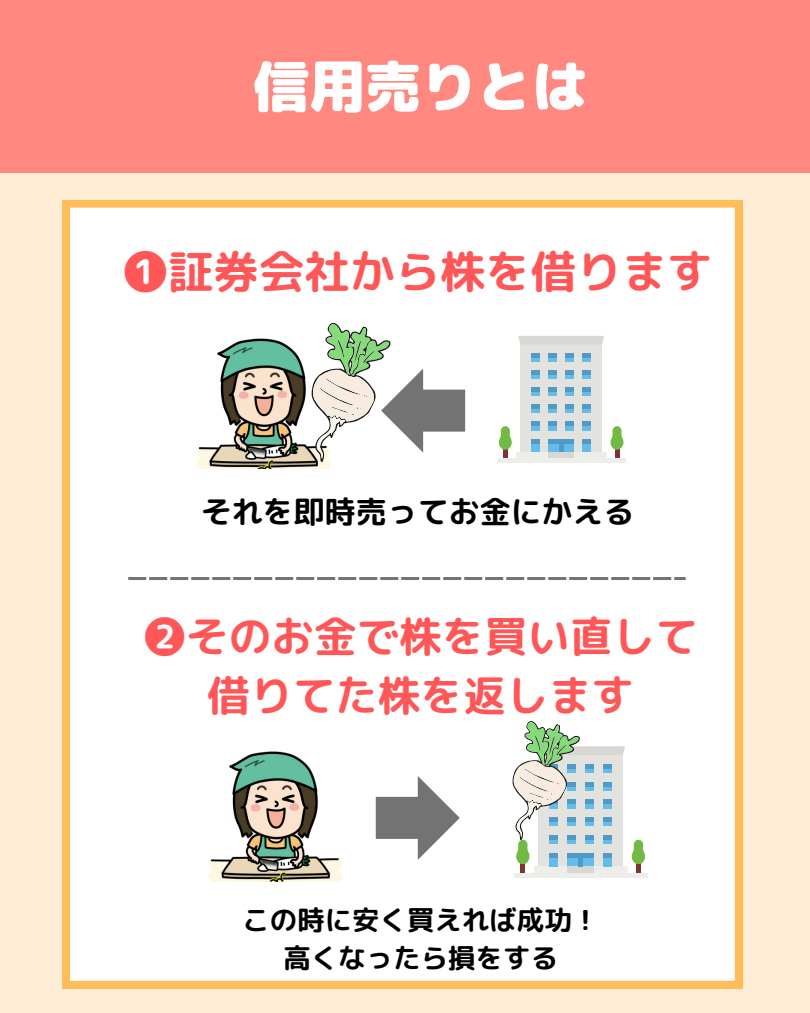
<style>
.page{position:relative;width:810px;height:1013px;background:#fff}
.page>*{position:absolute;margin:0;border:0;box-sizing:border-box;transform-origin:0 0}
.t1{font:55.7px "rounded mplus 1 p black";color:#fff}
.t2{font:45.4px "rounded mplus 1 p bold";color:#ff5757}
.t3{font:42.7px/58.9px "rounded mplus 1 p bold";color:#ff5757;text-align:center}
.t4{font:31px "rounded mplus 1 p bold";color:#000}
.t5{font:27.5px "rounded mplus 1 p bold";color:#000}
</style>
<div class="page">
<div style="left:0;top:0;width:810px;height:1012px;background:#ffecd5"></div>
<div style="left:0;top:0;width:810px;height:172px;background:#ff8881"></div>
<div style="left:63px;top:200px;width:679px;height:788px;background:#fff"></div>
<svg style="left:128px;top:577px;width:558px;height:3px"></svg>
<hr style="left:503px;top:445px;width:4px;height:15px;background:#7c3332">
<hr style="left:615px;top:445px;width:4px;height:15px;background:#7c3332">
<div style="left:520px;top:344px;width:82px;height:108px;background:#e2e2de"></div>
<svg style="left:518px;top:336px;width:86px;height:8px"></svg>
<svg style="left:499px;top:425px;width:13px;height:25px"></svg>
<svg style="left:610px;top:425px;width:13px;height:25px"></svg>
<div style="left:516px;top:452px;width:90px;height:8px;background:#edeeea"></div>
<svg style="left:531px;top:357px;width:9px;height:4px"></svg>
<svg style="left:548px;top:357px;width:9px;height:4px"></svg>
<svg style="left:531px;top:374px;width:9px;height:5px"></svg>
<svg style="left:548px;top:374px;width:9px;height:5px"></svg>
<div style="left:531px;top:387px;width:9px;height:9px;background:#64bce9"></div>
<div style="left:548px;top:387px;width:9px;height:9px;background:#64bce9"></div>
<div style="left:531px;top:404px;width:9px;height:9px;background:#64bce9"></div>
<div style="left:548px;top:404px;width:9px;height:9px;background:#64bce9"></div>
<svg style="left:565px;top:357px;width:9px;height:4px"></svg>
<svg style="left:583px;top:357px;width:8px;height:4px"></svg>
<svg style="left:531px;top:353px;width:9px;height:4px"></svg>
<svg style="left:548px;top:353px;width:9px;height:4px"></svg>
<svg style="left:565px;top:353px;width:9px;height:4px"></svg>
<svg style="left:583px;top:353px;width:8px;height:4px"></svg>
<svg style="left:565px;top:374px;width:9px;height:5px"></svg>
<svg style="left:583px;top:374px;width:8px;height:5px"></svg>
<div style="left:565px;top:387px;width:9px;height:9px;background:#64bce9"></div>
<div style="left:583px;top:387px;width:8px;height:9px;background:#64bce9"></div>
<div style="left:565px;top:404px;width:9px;height:9px;background:#64bce9"></div>
<div style="left:583px;top:404px;width:8px;height:9px;background:#64bce9"></div>
<div style="left:531px;top:422px;width:9px;height:8px;background:#64bce9"></div>
<div style="left:548px;top:422px;width:9px;height:8px;background:#64bce9"></div>
<div style="left:565px;top:422px;width:9px;height:8px;background:#64bce9"></div>
<div style="left:583px;top:422px;width:8px;height:8px;background:#64bce9"></div>
<svg style="left:548px;top:443px;width:26px;height:9px"></svg>
<div style="left:531px;top:439px;width:9px;height:13px;background:#64bce9"></div>
<div style="left:583px;top:439px;width:8px;height:13px;background:#64bce9"></div>
<svg style="left:531px;top:370px;width:9px;height:4px"></svg>
<svg style="left:548px;top:370px;width:9px;height:4px"></svg>
<svg style="left:565px;top:370px;width:9px;height:4px"></svg>
<svg style="left:583px;top:370px;width:8px;height:4px"></svg>
<div style="left:531px;top:387px;width:9px;height:5px;background:#4f9bc6"></div>
<div style="left:548px;top:387px;width:9px;height:5px;background:#4f9bc6"></div>
<div style="left:565px;top:387px;width:9px;height:5px;background:#4f9bc6"></div>
<div style="left:583px;top:387px;width:8px;height:5px;background:#4f9bc6"></div>
<div style="left:531px;top:404px;width:9px;height:5px;background:#4f9bc6"></div>
<div style="left:548px;top:404px;width:9px;height:5px;background:#4f9bc6"></div>
<div style="left:565px;top:404px;width:9px;height:5px;background:#4f9bc6"></div>
<div style="left:583px;top:404px;width:8px;height:5px;background:#4f9bc6"></div>
<svg style="left:531px;top:422px;width:9px;height:4px"></svg>
<svg style="left:548px;top:422px;width:9px;height:4px"></svg>
<svg style="left:565px;top:422px;width:9px;height:4px"></svg>
<svg style="left:583px;top:422px;width:8px;height:4px"></svg>
<svg style="left:531px;top:439px;width:9px;height:4px"></svg>
<hr style="left:548px;top:439px;width:26px;height:4px;background:#4f9bc6">
<svg style="left:583px;top:439px;width:8px;height:4px"></svg>
<div style="left:548px;top:452px;width:26px;height:8px;background:#d8d7d3"></div>
<hr style="left:559px;top:439px;width:4px;height:13px;background:#4f9bc6">
<hr style="left:497px;top:458px;width:129px;height:4px;background:#edeeea">
<hr style="left:521px;top:859px;width:4px;height:16px;background:#7c3332">
<div style="left:636px;top:859px;width:5px;height:16px;background:#7c3332"></div>
<svg style="left:631px;top:839px;width:14px;height:26px"></svg>
<div style="left:534px;top:866px;width:93px;height:9px;background:#edeeea"></div>
<div style="left:567px;top:853px;width:27px;height:13px;background:#64bce9"></div>
<div style="left:550px;top:853px;width:8px;height:13px;background:#64bce9"></div>
<div style="left:603px;top:853px;width:9px;height:13px;background:#64bce9"></div>
<div style="left:567px;top:866px;width:27px;height:9px;background:#d8d7d3"></div>
<div style="left:578px;top:853px;width:5px;height:13px;background:#4f9bc6"></div>
<hr style="left:514px;top:873px;width:133px;height:4px;background:#edeeea">
<img style="left:188px;top:330px;width:85px;height:138px">
<img style="left:201px;top:742px;width:149px;height:139px">
<svg style="left:480px;top:711px;width:145px;height:154px"></svg>
<svg style="left:376px;top:775px;width:84px;height:84px"></svg>
<svg style="left:273px;top:312px;width:192px;height:159px"></svg>
<p class="t1" style="left:254px;top:47px;width:336px">信用売りとは</p>
<p class="t2" style="left:123px;top:239px;width:591px">❶証券会社から株を借ります</p>
<p class="t4" style="left:201px;top:490px;width:435px">それを即時売ってお金にかえる</p>
<p class="t3" style="left:144px;top:606px;width:556px">❷そのお金で株を買い直して借りてた株を返します</p>
<p class="t5" style="left:242px;top:900px;width:358px">この時に安く買えれば成功！</p>
<p class="t5" style="left:284px;top:938px;width:276px">高くなったら損をする</p>
</div>
